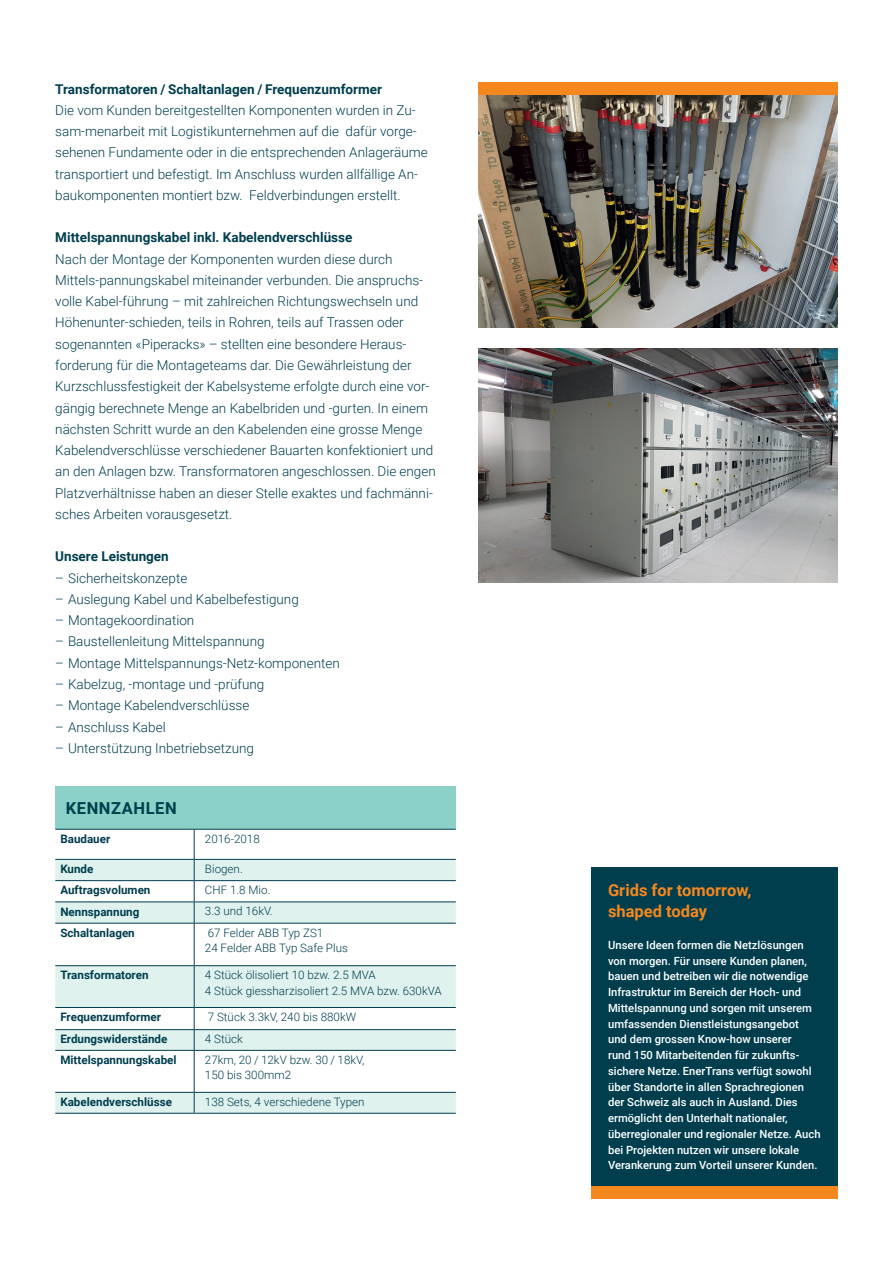
<style>
.page{position:relative;width:893px;height:1263px;background:#fff}
.page>*{position:absolute;margin:0;border:0;box-sizing:border-box;transform-origin:0 0}
.t1{font:700 16.5px/21px "Roboto";color:#f5871f}
.t2{font:700 16.5px "Roboto";letter-spacing:.035em;color:#003e4e}
.t3{font:300 13.5px/21.3px "Roboto";color:#003e4e}
.t4{font:700 13.5px "Roboto";color:#003e4e}
.t5{font:300 11.7px/15.8px "Roboto";color:#003e4e}
.t6{font:700 11.7px "Roboto";color:#003e4e}
.t7{font:500 11.25px/15.8px "Roboto";color:#fff}
</style>
<div class="page">
<img style="left:479px;top:349px;width:359px;height:234px">
<img style="left:479px;top:95px;width:359px;height:232px">
<div style="left:478px;top:82px;width:360px;height:13px;background:#f5871f"></div>
<div style="left:55px;top:787px;width:401px;height:42px;background:#8cd1c7"></div>
<svg style="left:55px;top:860px;width:401px;height:253px;fill:#e0f2ee"></svg>
<hr style="left:55px;top:829px;width:139px;height:1px;background:#003e4e">
<hr style="left:205px;top:829px;width:251px;height:1px;background:#003e4e">
<hr style="left:55px;top:859px;width:139px;height:1px;background:#003e4e">
<hr style="left:205px;top:859px;width:251px;height:1px;background:#003e4e">
<hr style="left:55px;top:880px;width:139px;height:1px;background:#003e4e">
<hr style="left:55px;top:1029px;width:139px;height:1px;background:#003e4e">
<hr style="left:55px;top:1050px;width:139px;height:1px;background:#003e4e">
<hr style="left:194px;top:1051px;width:1px;height:41px;background:#003e4e">
<hr style="left:205px;top:880px;width:251px;height:1px;background:#003e4e">
<hr style="left:205px;top:1029px;width:251px;height:1px;background:#003e4e">
<hr style="left:205px;top:1050px;width:251px;height:1px;background:#003e4e">
<hr style="left:55px;top:901px;width:139px;height:1px;background:#003e4e">
<hr style="left:55px;top:1092px;width:139px;height:1px;background:#003e4e">
<hr style="left:205px;top:901px;width:251px;height:1px;background:#003e4e">
<hr style="left:205px;top:1092px;width:251px;height:1px;background:#003e4e">
<hr style="left:55px;top:923px;width:139px;height:1px;background:#003e4e">
<hr style="left:55px;top:1113px;width:139px;height:1px;background:#003e4e">
<hr style="left:194px;top:923px;width:1px;height:42px;background:#003e4e">
<svg style="left:194px;top:829px;width:11px;height:95px"></svg>
<svg style="left:194px;top:1092px;width:11px;height:22px"></svg>
<hr style="left:205px;top:923px;width:251px;height:1px;background:#003e4e">
<hr style="left:205px;top:1113px;width:251px;height:1px;background:#003e4e">
<hr style="left:55px;top:965px;width:139px;height:1px;background:#003e4e">
<hr style="left:194px;top:966px;width:1px;height:41px;background:#003e4e">
<hr style="left:205px;top:965px;width:251px;height:1px;background:#003e4e">
<hr style="left:55px;top:1007px;width:139px;height:1px;background:#003e4e">
<svg style="left:194px;top:1007px;width:11px;height:44px"></svg>
<hr style="left:205px;top:1007px;width:251px;height:1px;background:#003e4e">
<div style="left:591px;top:868px;width:247px;height:331px;background:#003e4e"></div>
<div style="left:591px;top:1186px;width:247px;height:13px;background:#f5871f"></div>
<p class="t4" style="left:55px;top:79px;width:328px">Transformatoren / Schaltanlagen / Frequenzumformer</p>
<p class="t3" style="left:55px;top:99px;width:374px">Die vom Kunden bereitgestellten Komponenten wurden in Zu&shy;sam-menarbeit mit Logistikunternehmen auf die dafür vorge&shy;sehenen Fundamente oder in die entsprechenden Anlageräume transportiert und befestigt. Im Anschluss wurden allfällige An&shy;baukomponenten montiert bzw. Feldverbindungen erstellt.</p>
<p class="t4" style="left:55px;top:228px;width:299px">Mittelspannungskabel inkl. Kabelendverschlüsse</p>
<p class="t3" style="left:55px;top:248px;width:382px">Nach der Montage der Komponenten wurden diese durch Mittels-pannungskabel miteinander verbunden. Die anspruchs&shy;volle Kabel-führung – mit zahlreichen Richtungswechseln und Höhenunter-schieden, teils in Rohren, teils auf Trassen oder sogenannten «Piperacks» – stellten eine besondere Heraus&shy;forderung für die Montageteams dar. Die Gewährleistung der Kurzschlussfestigkeit der Kabelsysteme erfolgte durch eine vor&shy;gängig berechnete Menge an Kabelbriden und -gurten. In einem nächsten Schritt wurde an den Kabelenden eine grosse Menge Kabelendverschlüsse verschiedener Bauarten konfektioniert und an den Anlagen bzw. Transformatoren angeschlossen. Die engen Platzverhältnisse haben an dieser Stelle exaktes und fachmänni&shy;sches Arbeiten vorausgesetzt.</p>
<p class="t4" style="left:55px;top:547px;width:115px">Unsere Leistungen</p>
<p class="t3" style="left:55px;top:567px;width:134px">– Sicherheitskonzepte</p>
<p class="t3" style="left:55px;top:588px;width:245px">– Auslegung Kabel und Kabelbefestigung</p>
<p class="t3" style="left:55px;top:609px;width:141px">– Montagekoordination</p>
<p class="t3" style="left:55px;top:630px;width:211px">– Baustellenleitung Mittelspannung</p>
<p class="t3" style="left:55px;top:652px;width:286px">– Montage Mittelspannungs-Netz-komponenten</p>
<p class="t3" style="left:55px;top:673px;width:211px">– Kabelzug, -montage und -prüfung</p>
<p class="t3" style="left:55px;top:694px;width:196px">– Montage Kabelendverschlüsse</p>
<p class="t3" style="left:55px;top:715px;width:112px">– Anschluss Kabel</p>
<p class="t3" style="left:55px;top:737px;width:200px">– Unterstützung Inbetriebsetzung</p>
<p class="t2" style="left:66px;top:796px;width:113px">KENNZAHLEN</p>
<p class="t6" style="left:60px;top:831px;width:51px">Baudauer</p>
<p class="t5" style="left:205px;top:830px;width:56px">2016-2018</p>
<p class="t6" style="left:60px;top:861px;width:35px">Kunde</p>
<p class="t5" style="left:205px;top:860px;width:39px">Biogen.</p>
<p class="t6" style="left:60px;top:882px;width:92px">Auftragsvolumen</p>
<p class="t5" style="left:205px;top:881px;width:67px">CHF 1.8 Mio.</p>
<p class="t6" style="left:60px;top:903px;width:80px">Nennspannung</p>
<p class="t5" style="left:205px;top:903px;width:69px">3.3 und 16kV.</p>
<p class="t6" style="left:60px;top:924px;width:76px">Schaltanlagen</p>
<p class="t5" style="left:205px;top:924px;width:145px">67 Felder ABB Typ ZS1<br>24 Felder ABB Typ Safe Plus</p>
<p class="t6" style="left:60px;top:967px;width:90px">Transformatoren</p>
<p class="t5" style="left:205px;top:966px;width:238px">4 Stück ölisoliert 10 bzw. 2.5 MVA<br>4 Stück giessharzisoliert 2.5 MVA bzw. 630kVA</p>
<p class="t6" style="left:60px;top:1009px;width:102px">Frequenzumformer</p>
<p class="t5" style="left:208px;top:1008px;width:150px">7 Stück 3.3kV, 240 bis 880kW</p>
<p class="t6" style="left:60px;top:1031px;width:109px">Erdungswiderstände</p>
<p class="t5" style="left:205px;top:1030px;width:39px">4 Stück</p>
<p class="t6" style="left:60px;top:1052px;width:118px">Mittelspannungskabel</p>
<p class="t5" style="left:205px;top:1051px;width:161px">27km, 20 / 12kV bzw. 30 / 18kV,<br>150 bis 300mm2</p>
<p class="t6" style="left:60px;top:1094px;width:113px">Kabelendverschlüsse</p>
<p class="t5" style="left:205px;top:1093px;width:161px">138 Sets, 4 verschiedene Typen</p>
<p class="t1" style="left:608px;top:879px;width:145px">Grids for tomorrow, shaped today</p>
<p class="t7" style="left:608px;top:937px;width:214px">Unsere Ideen formen die Netzlösungen von morgen. Für unsere Kunden planen, bauen und betreiben wir die notwendige Infrastruktur im Bereich der Hoch- und Mittelspannung und sorgen mit unserem umfassenden Dienstleistungsangebot<br>und dem grossen Know-how unserer<br>rund 150 Mitarbeitenden für zukunfts&shy;sichere Netze. EnerTrans verfügt sowohl über Standorte in allen Sprachregionen der Schweiz als auch in Ausland. Dies ermöglicht den Unterhalt nationaler, überregionaler und regionaler Netze. Auch bei Projekten nutzen wir unsere lokale Verankerung zum Vorteil unserer Kunden.</p>
</div>
